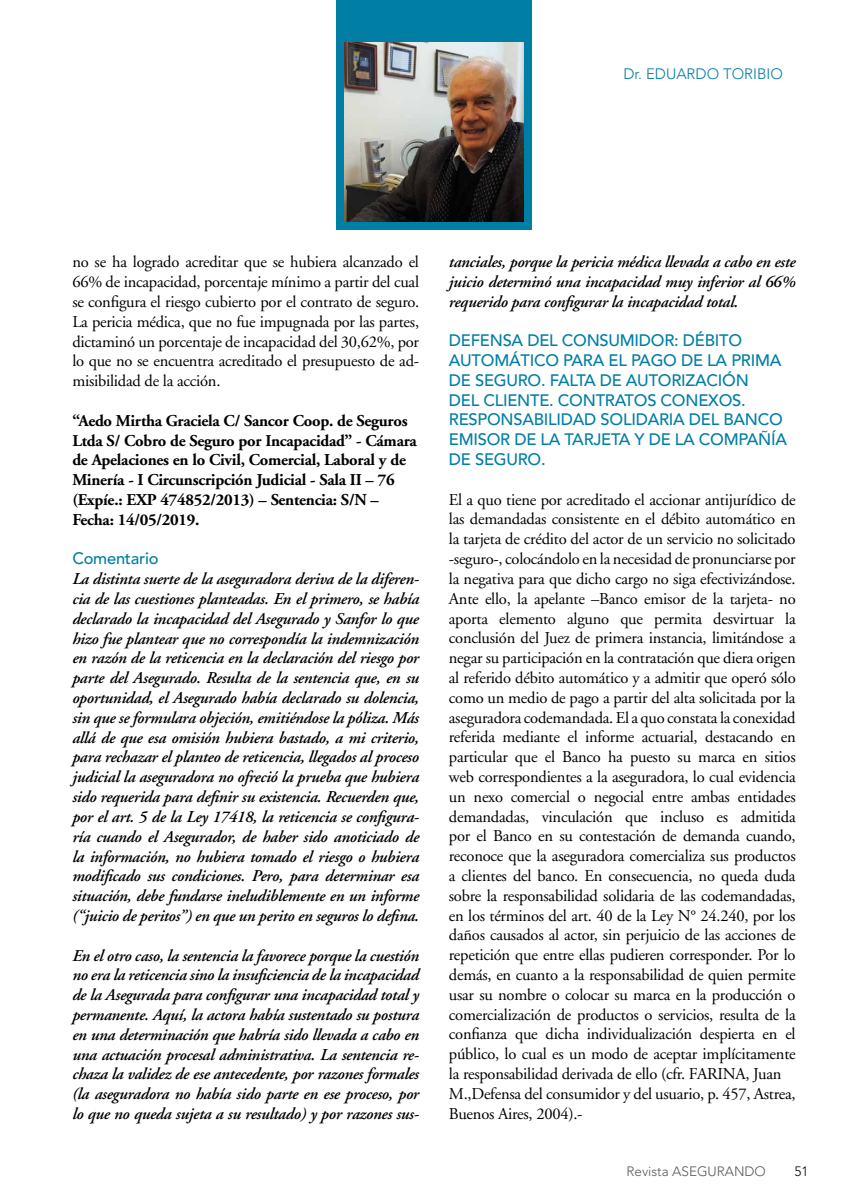
<style>
.page{position:relative;width:851px;height:1191px;background:#fff}
.page>*{position:absolute;margin:0;border:0;box-sizing:border-box;transform-origin:0 0}
.t1{font:16.5px/19.8px "Adobe Garamond";letter-spacing:-.015em;color:#000;text-align:justify}
.t2{font:italic 600 16.5px/19.8px "Adobe Garamond";letter-spacing:-.015em;color:#000;text-align:justify}
.t3{font:700 16.5px/19.8px "Adobe Garamond";letter-spacing:-.015em;color:#000}
.t4{font:500 16.5px/19.8px "Avenir";letter-spacing:-.015em;color:#007ea4}
.t5{font:300 15px "Avenir";color:#007ea4}
.t6{font:300 13.5px "Avenir";color:#58595b}
.t7{font:300 13.5px "Avenir";color:#000}
</style>
<div class="page">
<div style="left:336px;top:0;width:195px;height:230px;background:#007ea4"></div>
<img style="left:344px;top:43px;width:179px;height:178px">
<p class="t5" style="left:623px;top:65px;width:161px">Dr. EDUARDO TORIBIO</p>
<p class="t1" style="left:72px;top:252px;width:348px">no se ha logrado acreditar que se hubiera alcanzado el 66% de incapacidad, porcentaje mínimo a partir del cual se configura el riesgo cubierto por el contrato de seguro.<br>La pericia médica, que no fue impugnada por las partes, dictaminó un porcentaje de incapacidad del 30,62%, por lo que no se encuentra acreditado el presupuesto de ad&shy;misibilidad de la acción.</p>
<p class="t3" style="left:72px;top:411px;width:346px">“Aedo Mirtha Graciela C/ Sancor Coop. de Seguros Ltda S/ Cobro de Seguro por Incapacidad” - Cámara de Apelaciones en lo Civil, Comercial, Laboral y de Minería - I Circunscripción Judicial - Sala II – 76 (Expíe.: EXP 474852/2013) – Sentencia: S/N – Fecha: 14/05/2019.</p>
<p class="t4" style="left:72px;top:549px;width:88px">Comentario</p>
<p class="t2" style="left:72px;top:569px;width:348px">La distinta suerte de la aseguradora deriva de la diferen&shy;cia de las cuestiones planteadas. En el primero, se había declarado la incapacidad del Asegurado y Sanfor lo que hizo fue plantear que no correspondía la indemnización en razón de la reticencia en la declaración del riesgo por parte del Asegurado. Resulta de la sentencia que, en su oportunidad, el Asegurado había declarado su dolencia, sin que se formulara objeción, emitiéndose la póliza. Más allá de que esa omisión hubiera bastado, a mi criterio, para rechazar el planteo de reticencia, llegados al proceso judicial la aseguradora no ofreció la prueba que hubiera sido requerida para definir su existencia. Recuerden que, por el art. 5 de la Ley 17418, la reticencia se configura&shy;ría cuando el Asegurador, de haber sido anoticiado de la información, no hubiera tomado el riesgo o hubiera modificado sus condiciones. Pero, para determinar esa situación, debe fundarse ineludiblemente en un informe (“juicio de peritos”) en que un perito en seguros lo defina.</p>
<p class="t2" style="left:72px;top:945px;width:348px">En el otro caso, la sentencia la favorece porque la cuestión no era la reticencia sino la insuficiencia de la incapacidad de la Asegurada para configurar una incapacidad total y permanente. Aquí, la actora había sustentado su postura en una determinación que habría sido llevada a cabo en una actuación procesal administrativa. La sentencia re&shy;chaza la validez de ese antecedente, por razones formales (la aseguradora no había sido parte en ese proceso, por lo que no queda sujeta a su resultado) y por razones sus-</p>
<p class="t2" style="left:449px;top:252px;width:348px">tanciales, porque la pericia médica llevada a cabo en este juicio determinó una incapacidad muy inferior al 66% requerido para configurar la incapacidad total.</p>
<p class="t4" style="left:449px;top:331px;width:339px">DEFENSA DEL CONSUMIDOR: DÉBITO<br>AUTOMÁTICO PARA EL PAGO DE LA PRIMA<br>DE SEGURO. FALTA DE AUTORIZACIÓN<br>DEL CLIENTE. CONTRATOS CONEXOS.<br>RESPONSABILIDAD SOLIDARIA DEL BANCO<br>EMISOR DE LA TARJETA Y DE LA COMPAÑÍA<br>DE SEGURO.</p>
<p class="t1" style="left:449px;top:490px;width:348px;text-align:left">El a quo tiene por acreditado el accionar antijurídico de las demandadas consistente en el débito automático en la tarjeta de crédito del actor de un servicio no solicitado -seguro-, colocándolo en la necesidad de pronunciarse por la negativa para que dicho cargo no siga efectivizándose.<br>Ante ello, la apelante –Banco emisor de la tarjeta- no aporta elemento alguno que permita desvirtuar la conclusión del Juez de primera instancia, limitándose a negar su participación en la contratación que diera origen al referido débito automático y a admitir que operó sólo como un medio de pago a partir del alta solicitada por la aseguradora codemandada. El a quo constata la conexidad referida mediante el informe actuarial, destacando en particular que el Banco ha puesto su marca en sitios web correspondientes a la aseguradora, lo cual evidencia un nexo comercial o negocial entre ambas entidades demandadas, vinculación que incluso es admitida por el Banco en su contestación de demanda cuando, reconoce que la aseguradora comercializa sus productos a clientes del banco. En consecuencia, no queda duda sobre la responsabilidad solidaria de las codemandadas, en los términos del art. 40 de la Ley N° 24.240, por los daños causados al actor, sin perjuicio de las acciones de repetición que entre ellas pudieren corresponder. Por lo demás, en cuanto a la responsabilidad de quien permite usar su nombre o colocar su marca en la producción o comercialización de productos o servicios, resulta de la confianza que dicha individualización despierta en el público, lo cual es un modo de aceptar implícitamente la responsabilidad derivada de ello (cfr. FARINA, Juan M.,Defensa del consumidor y del usuario, p. 457, Astrea, Buenos Aires, 2004).-</p>
<p class="t6" style="left:626px;top:1163px;width:141px">Revista ASEGURANDO</p>
<p class="t7" style="left:794px;top:1163px;width:16px">51</p>
</div>
